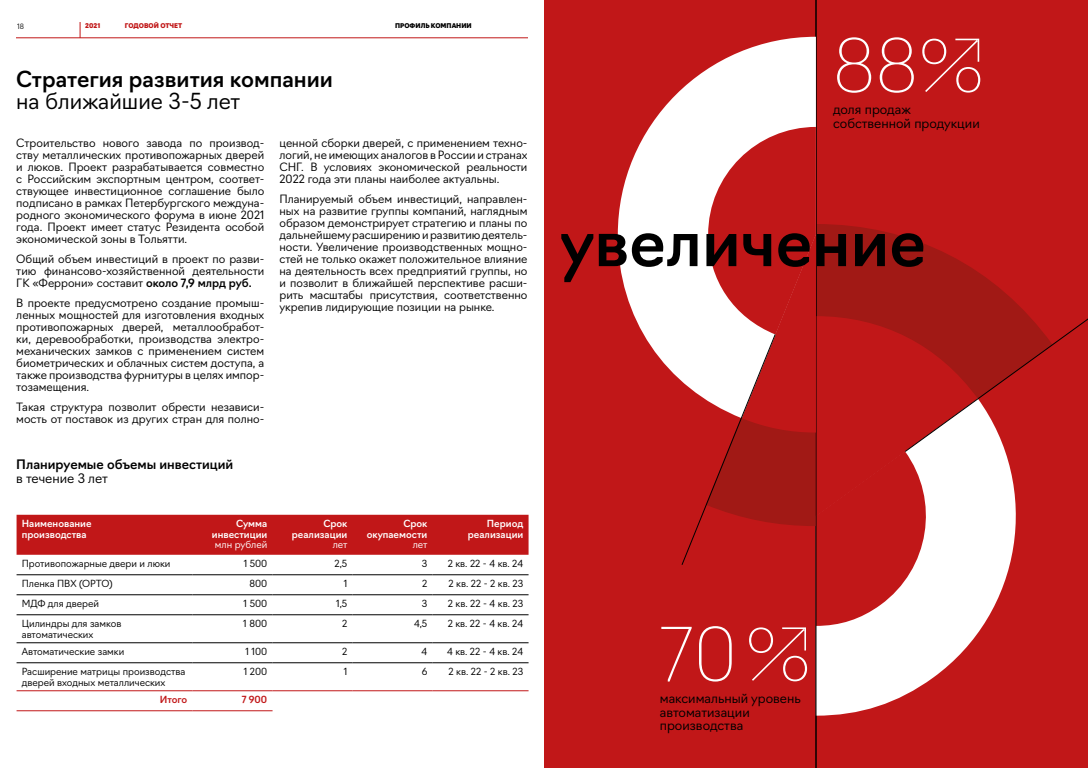
<style>
.page{position:relative;width:1088px;height:768px;background:#fff}
.page>*{position:absolute;margin:0;border:0;box-sizing:border-box;transform-origin:0 0}
.t1{font:100 72px "Navigo";color:#fff}
.t2{font:500 64px "Navigo";color:#000}
.t3{font:500 21.6px "Navigo";color:#000}
.t4{font:300 21.6px "Navigo";color:#000}
.t5{font:300 12.8px/13.6px "Navigo";color:#000}
.t6{font:500 12.8px "Navigo";color:#000}
.t7{font:300 11.2px/12px "Navigo";color:#000;text-align:justify}
.t8{font:300 9.6px/10.4px "Navigo";color:#000}
.t9{font:500 9.6px/10.4px "Navigo";color:#fff;text-align:right}
.t10{font:300 9.6px "Navigo";color:#000}
.t11{font:300 9.6px "Navigo";color:#fff}
.t12{font:500 9.6px "Navigo";color:#c11718}
.t13{font:300 7.2px "Navigo";color:#000}
.t14{font:900 6.4px "Navigo";color:#c11718}
.t15{font:900 6.4px "Navigo";color:#000}
.s1{font-weight:500}
.s2{font-style:inherit}
</style>
<div class="page">
<hr style="left:16px;top:38px;width:512px;height:1px;background:#c11718">
<svg style="left:80px;top:22px;width:1px;height:16px"></svg>
<div style="left:544px;top:0;width:544px;height:768px;background:#c11718"></div>
<svg style="left:817px;top:683px;width:226px;height:33px;fill:#c11718"></svg>
<hr style="left:816px;top:0;width:1px;height:768px;background:#000">
<svg style="left:922px;top:38px;width:58px;height:56px;background:#ca393a"></svg>
<div style="left:17px;top:515px;width:512px;height:40px;background:#c11718"></div>
<hr style="left:17px;top:575px;width:176px;height:1px;background:#000">
<hr style="left:193px;top:575px;width:80px;height:1px;background:#000">
<hr style="left:273px;top:575px;width:80px;height:1px;background:#000">
<hr style="left:353px;top:575px;width:80px;height:1px;background:#000">
<hr style="left:433px;top:575px;width:96px;height:1px;background:#000">
<hr style="left:17px;top:595px;width:176px;height:1px;background:#000">
<hr style="left:193px;top:595px;width:80px;height:1px;background:#000">
<hr style="left:273px;top:595px;width:80px;height:1px;background:#000">
<hr style="left:353px;top:595px;width:80px;height:1px;background:#000">
<hr style="left:433px;top:595px;width:96px;height:1px;background:#000">
<hr style="left:17px;top:615px;width:176px;height:1px;background:#000">
<hr style="left:193px;top:615px;width:80px;height:1px;background:#000">
<hr style="left:273px;top:615px;width:80px;height:1px;background:#000">
<hr style="left:353px;top:615px;width:80px;height:1px;background:#000">
<hr style="left:433px;top:615px;width:96px;height:1px;background:#000">
<hr style="left:17px;top:643px;width:176px;height:1px;background:#000">
<hr style="left:193px;top:643px;width:80px;height:1px;background:#000">
<hr style="left:273px;top:643px;width:80px;height:1px;background:#000">
<hr style="left:353px;top:643px;width:80px;height:1px;background:#000">
<hr style="left:433px;top:643px;width:96px;height:1px;background:#000">
<hr style="left:17px;top:663px;width:176px;height:1px;background:#000">
<hr style="left:193px;top:663px;width:80px;height:1px;background:#000">
<hr style="left:273px;top:663px;width:80px;height:1px;background:#000">
<hr style="left:353px;top:663px;width:80px;height:1px;background:#000">
<hr style="left:433px;top:663px;width:96px;height:1px;background:#000">
<hr style="left:17px;top:691px;width:176px;height:1px;background:#c11718">
<hr style="left:193px;top:691px;width:80px;height:1px;background:#c11718">
<hr style="left:273px;top:691px;width:80px;height:1px;background:#c11718">
<hr style="left:353px;top:691px;width:80px;height:1px;background:#c11718">
<hr style="left:433px;top:691px;width:96px;height:1px;background:#c11718">
<hr style="left:17px;top:711px;width:176px;height:1px;background:#c11718">
<hr style="left:193px;top:711px;width:80px;height:1px;background:#c11718">
<svg style="left:618px;top:37px;width:198px;height:381px"></svg>
<svg style="left:681px;top:126px;width:407px;height:557px"></svg>
<p class="t13" style="left:17px;top:21px;width:8px">18</p>
<p class="t14" style="left:85px;top:21px;width:17px">2021</p>
<p class="t14" style="left:125px;top:21px;width:59px">ГОДОВОЙ ОТЧЕТ</p>
<p class="t15" style="left:395px;top:21px;width:78px">ПРОФИЛЬ КОМПАНИИ</p>
<h3 class="t3" style="left:16px;top:62px;width:318px">Стратегия развития компании</h3>
<h3 class="t4" style="left:16px;top:85px;width:226px">на ближайшие 3-5 лет</h3>
<p class="t7" style="left:16px;top:136px;width:250px">Строительство нового завода по производ&shy;ству металлических противопожарных дверей и люков. Проект разрабатывается совместно с Российским экспортным центром, соответ&shy;ствующее инвестиционное соглашение было подписано в рамках Петербургского междуна&shy;родного экономического форума в июне 2021 года. Проект имеет статус Резидента особой экономической зоны в Тольятти.</p>
<p class="t7" style="left:16px;top:252px;width:250px">Общий объем инвестиций в проект по разви&shy;тию финансово-хозяйственной деятельности ГК «Феррони» составит <span class="s1">около 7,9 млрд руб.</span></p>
<p class="t7" style="left:16px;top:296px;width:250px">В проекте предусмотрено создание промыш&shy;ленных мощностей для изготовления входных противопожарных дверей, металлообработ&shy;ки, деревообработки, производства электро&shy;механических замков с применением систем биометрических и облачных систем доступа, а также производства фурнитуры в целях импор&shy;тозамещения.</p>
<p class="t7" style="left:16px;top:400px;width:250px">Такая структура позволит обрести независи&shy;мость от поставок из других стран для полно-</p>
<p class="t7" style="left:279px;top:136px;width:250px">ценной сборки дверей, с применением техно&shy;логий, не имеющих аналогов в России и странах СНГ. В условиях экономической реальности 2022 года эти планы наиболее актуальны.</p>
<p class="t7" style="left:279px;top:192px;width:250px">Планируемый объем инвестиций, направлен&shy;ных на развитие группы компаний, наглядным образом демонстрирует стратегию и планы по дальнейшему расширению и развитию деятель&shy;ности. Увеличение производственных мощно&shy;стей не только окажет положительное влияние на деятельность всех предприятий группы, но и позволит в ближайшей перспективе расши&shy;рить масштабы присутствия, соответственно укрепив лидирующие позиции на рынке.</p>
<p class="t6" style="left:16px;top:454px;width:219px">Планируемые объемы инвестиций</p>
<p class="t5" style="left:16px;top:470px;width:93px">в течение 3 лет</p>
<p class="t9" style="left:22px;top:518px;width:71px;text-align:left">Наименование производства</p>
<p class="t9" style="left:212px;top:518px;width:57px">Сумма инвестиции</p>
<p class="t11" style="left:215px;top:537px;width:54px">млн рублей</p>
<p class="t9" style="left:292px;top:518px;width:57px">Срок реализации</p>
<p class="t11" style="left:333px;top:537px;width:16px">лет</p>
<p class="t9" style="left:367px;top:518px;width:62px">Срок окупаемости</p>
<p class="t11" style="left:413px;top:537px;width:16px">лет</p>
<p class="t9" style="left:468px;top:518px;width:57px">Период реализации</p>
<p class="t8" style="left:22px;top:558px;width:150px">Противопожарные двери и люки</p>
<p class="t10" style="left:244px;top:556px;width:25px">1 500</p>
<p class="t10" style="left:334px;top:556px;width:14px">2,5</p>
<p class="t10" style="left:422px;top:556px;width:7px">3</p>
<p class="t8" style="left:448px;top:558px;width:77px"><span class="s2">2</span> кв. 22 - 4 кв. 24</p>
<p class="t8" style="left:22px;top:578px;width:93px">Пленка ПВХ (OPTO)</p>
<p class="t10" style="left:249px;top:576px;width:19px">800</p>
<p class="t10" style="left:344px;top:576px;width:5px">1</p>
<p class="t10" style="left:422px;top:576px;width:7px">2</p>
<p class="t8" style="left:449px;top:578px;width:76px"><span class="s2">2</span> кв. 22 - 2 кв. 23</p>
<p class="t8" style="left:22px;top:598px;width:79px">МДФ для дверей</p>
<p class="t10" style="left:244px;top:596px;width:25px">1 500</p>
<p class="t10" style="left:336px;top:596px;width:13px">1,5</p>
<p class="t10" style="left:422px;top:596px;width:7px">3</p>
<p class="t8" style="left:448px;top:598px;width:77px"><span class="s2">2</span> кв. 22 - 4 кв. 23</p>
<p class="t8" style="left:22px;top:618px;width:101px">Цилиндры для замков автоматических</p>
<p class="t10" style="left:243px;top:616px;width:25px">1 800</p>
<p class="t10" style="left:342px;top:616px;width:7px">2</p>
<p class="t10" style="left:414px;top:616px;width:15px">4,5</p>
<p class="t8" style="left:448px;top:618px;width:77px"><span class="s2">2</span> кв. 22 - 4 кв. 24</p>
<p class="t8" style="left:22px;top:646px;width:104px">Автоматические замки</p>
<p class="t10" style="left:245px;top:644px;width:23px">1 100</p>
<p class="t10" style="left:342px;top:644px;width:7px">2</p>
<p class="t10" style="left:421px;top:644px;width:7px">4</p>
<p class="t8" style="left:447px;top:646px;width:78px"><span class="s2">4</span> кв. 22 - 4 кв. 24</p>
<p class="t8" style="left:22px;top:666px;width:165px">Расширение матрицы производства дверей входных металлических</p>
<p class="t10" style="left:244px;top:664px;width:25px">1 200</p>
<p class="t10" style="left:344px;top:664px;width:5px">1</p>
<p class="t10" style="left:422px;top:664px;width:7px">6</p>
<p class="t8" style="left:448px;top:666px;width:76px"><span class="s2">2</span> кв. 22 - 2 кв. 23</p>
<p class="t12" style="left:160px;top:692px;width:29px">Итого</p>
<p class="t12" style="left:242px;top:692px;width:27px">7 900</p>
<h1 class="t1" style="left:833px;top:9px;width:87px">88</h1>
<p class="t5" style="left:833px;top:102px;width:148px">доля продаж собственной продукции</p>
<h2 class="t2" style="left:560px;top:192px;width:368px">увеличение</h2>
<h1 class="t1" style="left:660px;top:598px;width:79px">70</h1>
<p class="t5" style="left:660px;top:690px;width:142px">максимальный уровень автоматизации производства</p>
</div>
